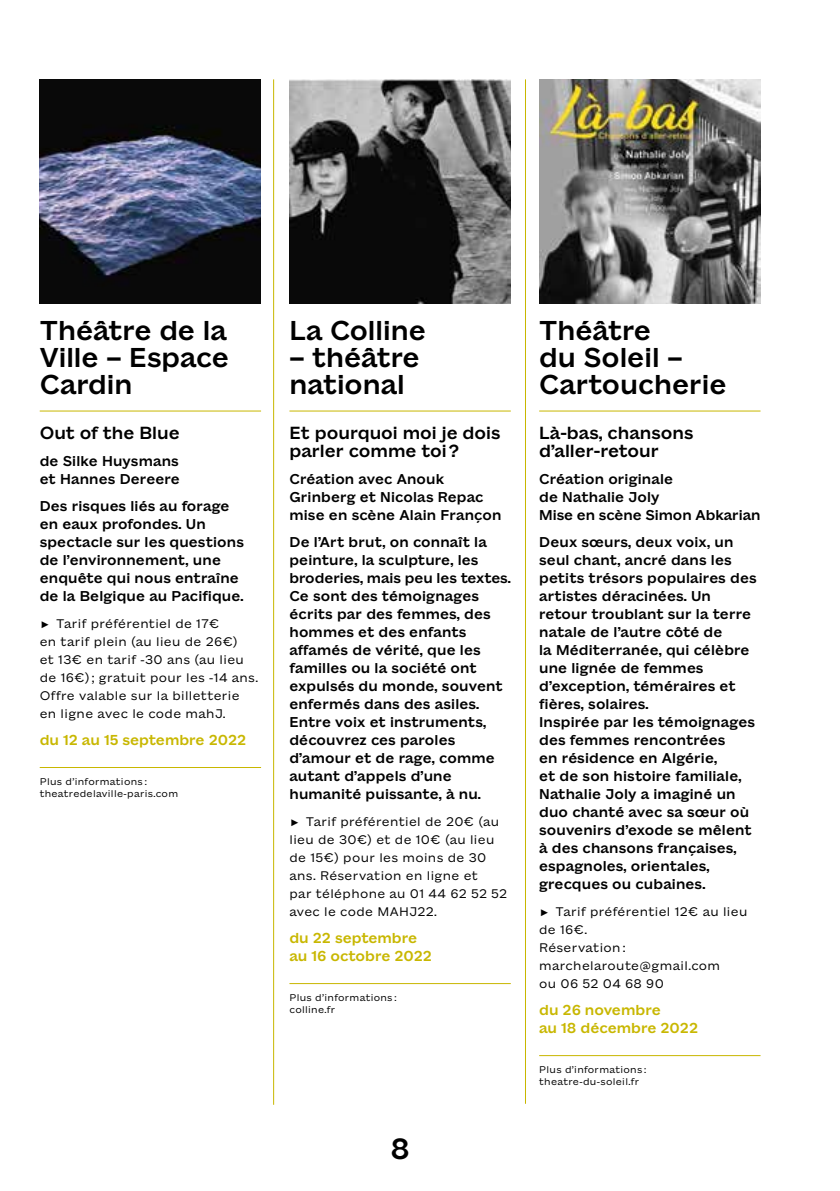
<style>
.page{position:relative;width:840px;height:1191px;background:#fff}
.page>*{position:absolute;margin:0;border:0;box-sizing:border-box;transform-origin:0 0}
.t1{font:500 30px "Mahj";color:#000}
.t2{font:500 28px/27px "Mahj";color:#000}
.t3{font:500 18px/18px "Mahj";color:#000}
.t4{font:500 14.8px/18px "Mahj";color:#c8b700}
.t5{font:500 14.6px/18px "Mahj";letter-spacing:.01em;color:#000}
.t6{font:12.8px/18px "Mahj";letter-spacing:.03em;color:#000}
.t7{font:10px/12px "Mahj";letter-spacing:.03em;color:#000}
.s1{font-weight:500}
</style>
<div class="page">
<hr style="left:40px;top:410px;width:221px;height:1px;background:#c8b700">
<hr style="left:40px;top:767px;width:221px;height:1px;background:#c8b700">
<hr style="left:289px;top:410px;width:221px;height:1px;background:#c8b700">
<hr style="left:289px;top:983px;width:221px;height:1px;background:#c8b700">
<hr style="left:539px;top:410px;width:221px;height:1px;background:#c8b700">
<hr style="left:539px;top:1055px;width:221px;height:1px;background:#c8b700">
<hr style="left:524px;top:79px;width:1px;height:1024px;background:#c8b700">
<hr style="left:273px;top:79px;width:1px;height:1025px;background:#c8b700">
<img style="left:539px;top:79px;width:221px;height:224px">
<img style="left:289px;top:79px;width:221px;height:224px">
<img style="left:39px;top:79px;width:221px;height:224px">
<h2 class="t2" style="left:40px;top:313px;width:190px;text-align:justify">Théâtre de la Ville – Espace Cardin</h2>
<p class="t3" style="left:40px;top:421px;width:141px">Out of the Blue</p>
<p class="t5" style="left:40px;top:450px;width:142px">de Silke Huysmans et Hannes Dereere</p>
<p class="t5" style="left:40px;top:495px;width:205px">Des risques liés au forage en eaux profondes. Un spectacle sur les questions de l’environnement, une enquête qui nous entraîne de la Belgique au Pacifique.</p>
<p class="t6" style="left:40px;top:613px;width:220px"><span class="s1">▶</span> Tarif préférentiel de 17€<br>en tarif plein (au lieu de 26€)<br>et 13€ en tarif -30 ans (au lieu de 16€) ; gratuit pour les -14 ans.<br>Offre valable sur la billetterie en ligne avec le code mahJ.</p>
<p class="t4" style="left:40px;top:729px;width:208px">du 12 au 15 septembre 2022</p>
<p class="t7" style="left:40px;top:774px;width:140px">Plus d’informations : theatredelaville-paris.com</p>
<h2 class="t2" style="left:289px;top:313px;width:138px">La Colline</h2>
<h2 class="t2" style="left:289px;top:340px;width:132px">– théâtre national</h2>
<p class="t3" style="left:289px;top:421px;width:212px">Et pourquoi moi je dois parler comme toi?</p>
<p class="t5" style="left:289px;top:468px;width:213px">Création avec Anouk<br>Grinberg et Nicolas Repac mise en scène Alain Françon</p>
<p class="t5" style="left:289px;top:531px;width:223px">De l’Art brut, on connaît la peinture, la sculpture, les broderies, mais peu les textes.<br>Ce sont des témoignages écrits par des femmes, des hommes et des enfants affamés de vérité, que les familles ou la société ont expulsés du monde, souvent enfermés dans des asiles.<br>Entre voix et instruments, découvrez ces paroles d’amour et de rage, comme autant d’appels d’une humanité puissante, à nu.</p>
<p class="t6" style="left:289px;top:811px;width:219px"><span class="s1">▶</span> Tarif préférentiel de 20€ (au lieu de 30€) et de 10€ (au lieu de 15€) pour les moins de 30 ans. Réservation en ligne et<br>par téléphone au 01 44 62 52 52 avec le code MAHJ22.</p>
<p class="t4" style="left:289px;top:927px;width:144px">du 22 septembre au 16 octobre 2022</p>
<p class="t7" style="left:289px;top:990px;width:109px">Plus d’informations : colline.fr</p>
<h1 class="t1" style="left:390px;top:1121px;width:21px">8</h1>
<h2 class="t2" style="left:539px;top:313px;width:189px">Théâtre<br>du Soleil –<br>Cartoucherie</h2>
<p class="t3" style="left:539px;top:421px;width:156px">Là-bas, chansons d’aller-retour</p>
<p class="t5" style="left:539px;top:468px;width:223px">Création originale<br>de Nathalie Joly<br>Mise en scène Simon Abkarian</p>
<p class="t5" style="left:539px;top:531px;width:219px">Deux sœurs, deux voix, un seul chant, ancré dans les petits trésors populaires des artistes déracinées. Un retour troublant sur la terre natale de l’autre côté de<br>la Méditerranée, qui célèbre une lignée de femmes d’exception, téméraires et fières, solaires.<br>Inspirée par les témoignages des femmes rencontrées<br>en résidence en Algérie,<br>et de son histoire familiale,<br>Nathalie Joly a imaginé un duo chanté avec sa sœur où souvenirs d’exode se mêlent à des chansons françaises, espagnoles, orientales, grecques ou cubaines.</p>
<p class="t6" style="left:539px;top:901px;width:209px"><span class="s1">▶</span> Tarif préférentiel 12€ au lieu de 16€.<br>Réservation : marchelaroute@gmail.com<br>ou 06 52 04 68 90</p>
<p class="t4" style="left:539px;top:999px;width:160px">du 26 novembre<br>au 18 décembre 2022</p>
<p class="t7" style="left:539px;top:1062px;width:109px">Plus d’informations : theatre-du-soleil.fr</p>
</div>
